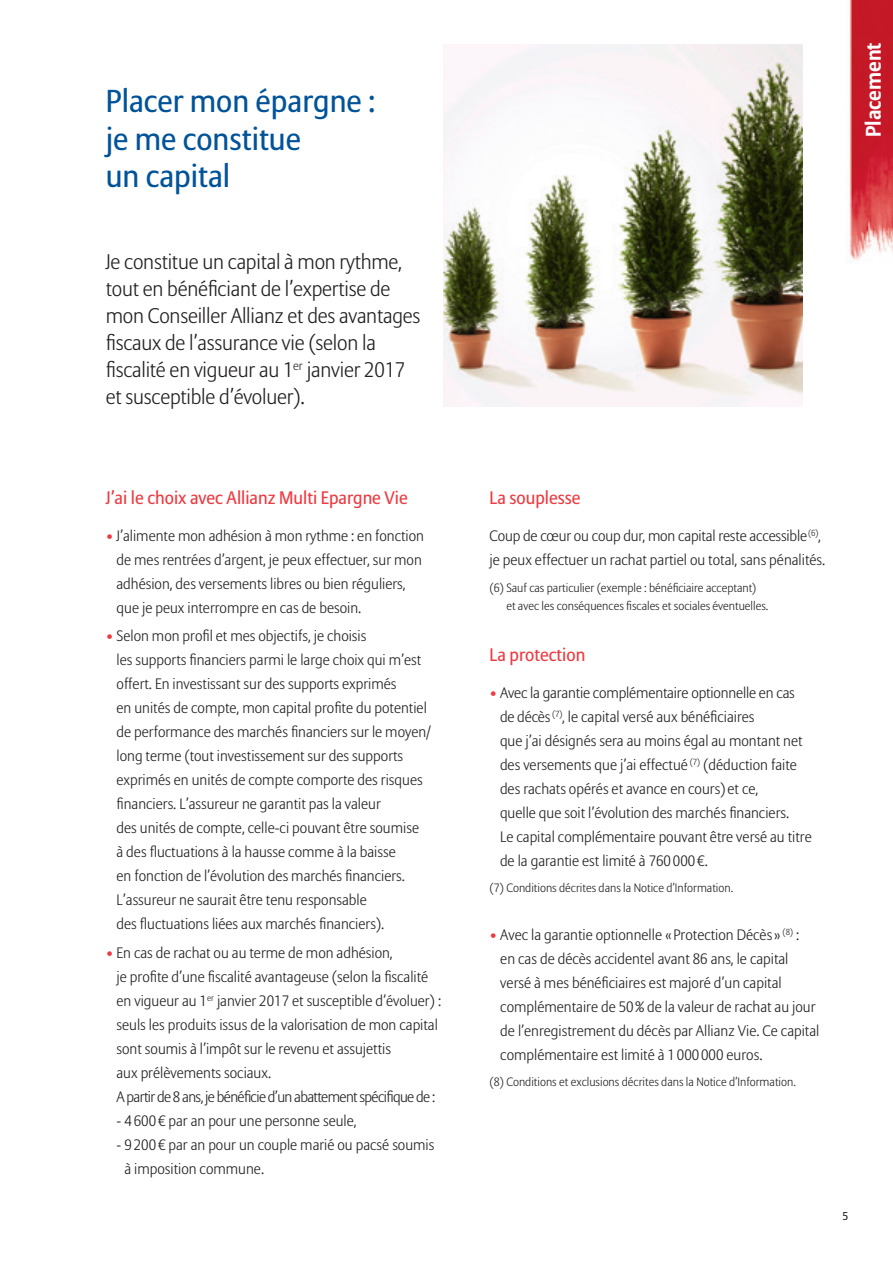
<style>
.page{position:relative;width:893px;height:1263px;background:#fff}
.page>*{position:absolute;margin:0;border:0;box-sizing:border-box;transform-origin:0 0}
.NewCharte_A4_Titre{font:31.5px/37.5px "Allianz Sans";color:#015399}
.NewCharte_A4_Intro{font:300 21px/27px "Allianz Sans";letter-spacing:-.01em;color:#231f20}
.t1{font:700 21px "Allianz Sans";color:#fff}
.NewCharte_A4_SousTi{font:18px "Allianz Sans";color:#ee3a41}
.NewCharte_A4_Couran{font:300 15px/24px "Allianz Sans";color:#231f20}
.Renvois{font:300 12px/18px "Allianz Sans";color:#231f20}
.t2{font:11.25px "Allianz Sans";color:#231f20}
.s1{color:#ee3a41}
</style>
<div class="page">
<img style="left:849px;top:0;width:44px;height:261px">
<img style="left:443px;top:45px;width:359px;height:361px">
<p class="NewCharte_A4_Titre" style="left:106px;top:84px;width:271px">Placer mon épargne : je me constitue<br>un capital</p>
<p class="NewCharte_A4_Intro" style="left:106px;top:249px;width:316px">Je constitue un capital à mon rythme, tout en bénéficiant de l’expertise de mon Conseiller Allianz et des avantages fiscaux de l’assurance vie (selon la fiscalité en vigueur au 1<sup>er</sup> janvier 2017 et susceptible d’évoluer).</p>
<p class="NewCharte_A4_SousTi" style="left:106px;top:487px;width:304px">J’ai le choix avec Allianz Multi Epargne Vie</p>
<p class="NewCharte_A4_Couran" style="left:117px;top:525px;width:309px;text-indent:-11px"><span class="s1">•</span> J’alimente mon adhésion à mon rythme : en fonction de mes rentrées d’argent, je peux effectuer, sur mon adhésion, des versements libres ou bien réguliers, que je peux interrompre en cas de besoin.</p>
<p class="NewCharte_A4_Couran" style="left:117px;top:625px;width:316px;text-indent:-11px"><span class="s1">•</span> Selon mon profil et mes objectifs, je choisis<br>les supports financiers parmi le large choix qui m’est offert. En investissant sur des supports exprimés<br>en unités de compte, mon capital profite du potentiel de performance des marchés financiers sur le moyen/ long terme (tout investissement sur des supports exprimés en unités de compte comporte des risques financiers. L’assureur ne garantit pas la valeur<br>des unités de compte, celle-ci pouvant être soumise<br>à des fluctuations à la hausse comme à la baisse<br>en fonction de l’évolution des marchés financiers.<br>L’assureur ne saurait être tenu responsable<br>des fluctuations liées aux marchés financiers).</p>
<p class="NewCharte_A4_Couran" style="left:117px;top:941px;width:326px;text-indent:-11px"><span class="s1">•</span> En cas de rachat ou au terme de mon adhésion,<br>je profite d’une fiscalité avantageuse (selon la fiscalité en vigueur au 1<sup>er</sup> janvier 2017 et susceptible d’évoluer) : seuls les produits issus de la valorisation de mon capital sont soumis à l’impôt sur le revenu et assujettis<br>aux prélèvements sociaux.<br>A partir de 8 ans, je bénéficie d’un abattement spécifique de :</p>
<p class="NewCharte_A4_Couran" style="left:117px;top:1109px;width:242px">- 4 600 € par an pour une personne seule,</p>
<p class="NewCharte_A4_Couran" style="left:124px;top:1133px;width:312px;text-indent:-8px">- 9 200 € par an pour un couple marié ou pacsé soumis à imposition commune.</p>
<p class="t1" style="left:860px;top:137px;width:96px;rotate:-90deg">Placement</p>
<p class="NewCharte_A4_SousTi" style="left:490px;top:487px;width:93px">La souplesse</p>
<p class="NewCharte_A4_Couran" style="left:490px;top:525px;width:337px">Coup de cœur ou coup dur, mon capital reste accessible<sup>(6)</sup>, je peux effectuer un rachat partiel ou total, sans pénalités.</p>
<p class="Renvois" style="left:506px;top:579px;width:263px;text-indent:-17px">(6) Sauf cas particulier (exemple : bénéficiaire acceptant) et avec les conséquences fiscales et sociales éventuelles.</p>
<p class="NewCharte_A4_SousTi" style="left:490px;top:644px;width:97px">La protection</p>
<p class="NewCharte_A4_Couran" style="left:500px;top:681px;width:313px;text-indent:-10px"><span class="s1">•</span> Avec la garantie complémentaire optionnelle en cas de décès <sup>(7)</sup>, le capital versé aux bénéficiaires<br>que j’ai désignés sera au moins égal au montant net des versements que j’ai effectué <sup>(7)</sup> (déduction faite des rachats opérés et avance en cours) et ce,<br>quelle que soit l’évolution des marchés financiers.<br>Le capital complémentaire pouvant être versé au titre de la garantie est limité à 760 000 €.</p>
<p class="Renvois" style="left:490px;top:880px;width:245px">(7) Conditions décrites dans la Notice d’Information.</p>
<p class="NewCharte_A4_Couran" style="left:500px;top:923px;width:321px;text-indent:-11px"><span class="s1">•</span> Avec la garantie optionnelle « Protection Décès » <sup>(8)</sup> :<br>en cas de décès accidentel avant 86 ans, le capital versé à mes bénéficiaires est majoré d’un capital complémentaire de 50% de la valeur de rachat au jour de l’enregistrement du décès par Allianz Vie. Ce capital complémentaire est limité à 1 000 000 euros.</p>
<p class="Renvois" style="left:490px;top:1073px;width:308px">(8) Conditions et exclusions décrites dans la Notice d’Information.</p>
<p class="t2" style="left:842px;top:1209px;width:7px">5</p>
</div>
